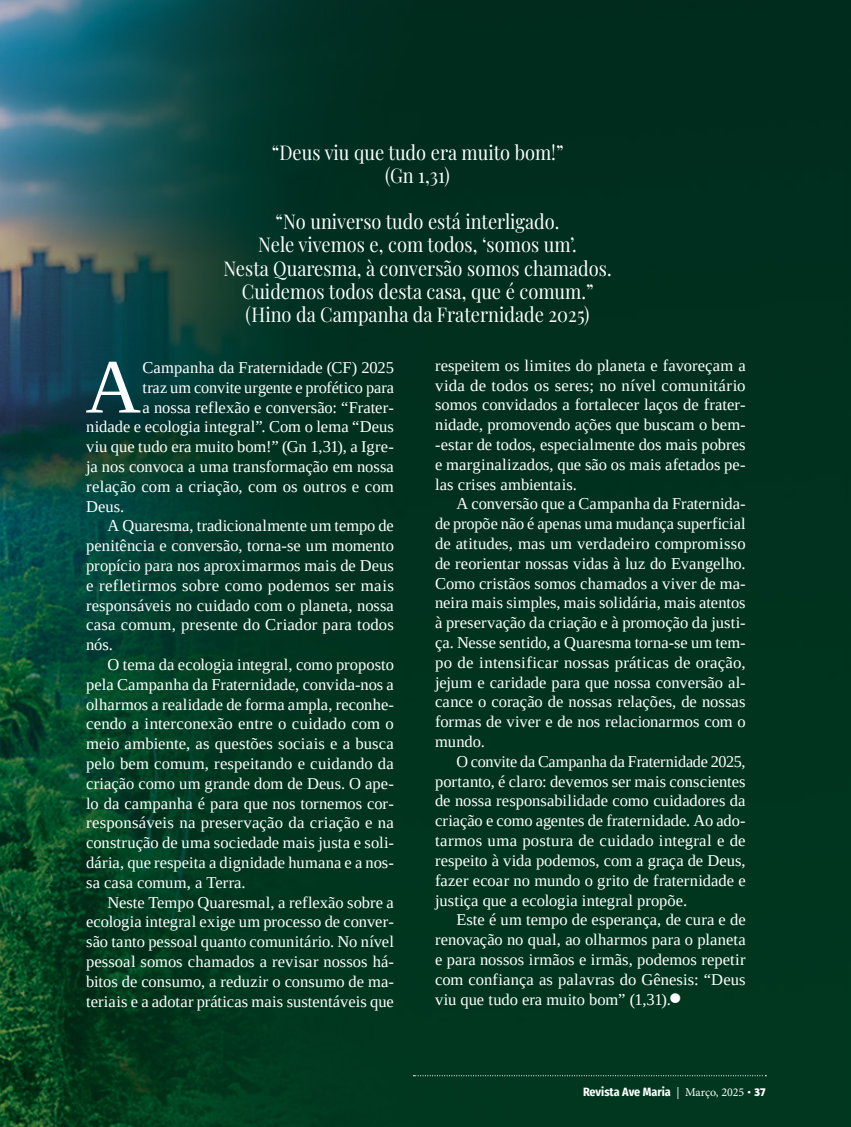
<style>
.page{position:relative;width:851px;height:1127px;background:#fff}
.page>*{position:absolute;margin:0;border:0;box-sizing:border-box;transform-origin:0 0}
.t1{font:76.95px "Tinos";color:#fff}
.t2{font:41.25px "Tinos";color:#fff}
.t3{font:20.25px/23.1px "Playfair Display";color:#fff;text-align:center;scale:.9 1}
.t4{font:16.5px/19.8px "Tinos";letter-spacing:.005em;color:#fff;text-align:justify}
.t5{font:700 12px "Fira Sans Condensed";color:#fff}
.s1{font-family:"Minion Pro";font-weight:400}
.s2{font-family:"Amaranth"}
</style>
<div class="page">
<img style="left:0;top:0;width:850px;height:1127px">
<svg style="left:413px;top:1075px;width:353px;height:1px"></svg>
<p class="t3" style="left:272px;top:139px;width:326px">“Deus viu que tudo era muito bom!” (Gn 1,31)</p>
<p class="t3" style="left:223px;top:208px;width:433px">“No universo tudo está interligado.<br>Nele vivemos e, com todos, ‘somos um’.<br>Nesta Quaresma, à conversão somos chamados.<br>Cuidemos todos desta casa, que é comum.” (Hino da Campanha da Fraternidade 2025)</p>
<h1 class="t1" style="left:85px;top:337px;width:57px">A</h1>
<p class="t4" style="left:142px;top:357px;width:253px">Campanha da Fraternidade (CF) 2025</p>
<p class="t4" style="left:142px;top:377px;width:253px">traz um convite urgente e profético para</p>
<p class="t4" style="left:142px;top:397px;width:253px">a nossa reflexão e conversão: “Frater-</p>
<p class="t4" style="left:86px;top:417px;width:309px">nidade e ecologia integral”. Com o lema “Deus</p>
<p class="t4" style="left:86px;top:437px;width:309px">viu que tudo era muito bom!” (Gn 1,31), a Igre-</p>
<p class="t4" style="left:86px;top:456px;width:309px">ja nos convoca a uma transformação em nossa</p>
<p class="t4" style="left:86px;top:476px;width:309px">relação com a criação, com os outros e com</p>
<p class="t4" style="left:86px;top:496px;width:40px">Deus.</p>
<p class="t4" style="left:107px;top:516px;width:288px">A Quaresma, tradicionalmente um tempo de</p>
<p class="t4" style="left:86px;top:536px;width:309px">penitência e conversão, torna-se um momento</p>
<p class="t4" style="left:86px;top:555px;width:309px">propício para nos aproximarmos mais de Deus</p>
<p class="t4" style="left:86px;top:575px;width:309px">e refletirmos sobre como podemos ser mais</p>
<p class="t4" style="left:86px;top:595px;width:309px">responsáveis no cuidado com o planeta, nossa</p>
<p class="t4" style="left:86px;top:615px;width:309px">casa comum, presente do Criador para todos</p>
<p class="t4" style="left:86px;top:635px;width:28px">nós.</p>
<p class="t4" style="left:107px;top:654px;width:288px">O tema da ecologia integral, como proposto</p>
<p class="t4" style="left:86px;top:674px;width:309px">pela Campanha da Fraternidade, convida-nos a</p>
<p class="t4" style="left:86px;top:694px;width:309px">olharmos a realidade de forma ampla, reconhe-</p>
<p class="t4" style="left:86px;top:714px;width:309px">cendo a interconexão entre o cuidado com o</p>
<p class="t4" style="left:86px;top:734px;width:309px">meio ambiente, as questões sociais e a busca</p>
<p class="t4" style="left:86px;top:753px;width:309px">pelo bem comum, respeitando e cuidando da</p>
<p class="t4" style="left:86px;top:773px;width:309px">criação como um grande dom de Deus. O ape-</p>
<p class="t4" style="left:86px;top:793px;width:309px">lo da campanha é para que nos tornemos cor-</p>
<p class="t4" style="left:86px;top:813px;width:309px">responsáveis na preservação da criação e na</p>
<p class="t4" style="left:86px;top:833px;width:309px">construção de uma sociedade mais justa e soli-</p>
<p class="t4" style="left:86px;top:852px;width:309px">dária, que respeita a dignidade humana e a nos-</p>
<p class="t4" style="left:86px;top:872px;width:161px">sa casa comum, a Terra.</p>
<p class="t4" style="left:107px;top:892px;width:288px">Neste Tempo Quaresmal, a reflexão sobre a</p>
<p class="t4" style="left:86px;top:912px;width:309px">ecologia integral exige um processo de conver-</p>
<p class="t4" style="left:86px;top:932px;width:309px">são tanto pessoal quanto comunitário. No nível</p>
<p class="t4" style="left:86px;top:951px;width:309px">pessoal somos chamados a revisar nossos há-</p>
<p class="t4" style="left:86px;top:971px;width:309px">bitos de consumo, a reduzir o consumo de ma-</p>
<p class="t4" style="left:86px;top:991px;width:309px">teriais e a adotar práticas mais sustentáveis que</p>
<p class="t4" style="left:435px;top:355px;width:312px">respeitem os limites do planeta e favoreçam a vida de todos os seres; no nível comunitário somos convidados a fortalecer laços de frater&shy;nidade, promovendo ações que buscam o bem--estar de todos, especialmente dos mais pobres e marginalizados, que são os mais afetados pe&shy;las crises ambientais.</p>
<p class="t4" style="left:435px;top:494px;width:312px;text-indent:21px">A conversão que a Campanha da Fraternida&shy;de propõe não é apenas uma mudança superficial de atitudes, mas um verdadeiro compromisso de reorientar nossas vidas à luz do Evangelho.<br>Como cristãos somos chamados a viver de ma&shy;neira mais simples, mais solidária, mais atentos à preservação da criação e à promoção da justi&shy;ça. Nesse sentido, a Quaresma torna-se um tem&shy;po de intensificar nossas práticas de oração, jejum e caridade para que nossa conversão al&shy;cance o coração de nossas relações, de nossas formas de viver e de nos relacionarmos com o mundo.</p>
<p class="t4" style="left:435px;top:751px;width:312px;text-indent:21px">O convite da Campanha da Fraternidade 2025, portanto, é claro: devemos ser mais conscientes de nossa responsabilidade como cuidadores da criação e como agentes de fraternidade. Ao ado&shy;tarmos uma postura de cuidado integral e de respeito à vida podemos, com a graça de Deus, fazer ecoar no mundo o grito de fraternidade e justiça que a ecologia integral propõe.</p>
<p class="t4" style="left:435px;top:910px;width:312px;text-indent:21px">Este é um tempo de esperança, de cura e de renovação no qual, ao olharmos para o planeta e para nossos irmãos e irmãs, podemos repetir com confiança as palavras do Gênesis: “Deus viu que tudo era muito bom” (1,31).</p>
<h2 class="t2" style="left:668px;top:971px;width:16px">•</h2>
<p class="t5" style="left:583px;top:1082px;width:184px">Revista Ave Maria <span class="s1">| Março, 2025</span> <span class="s2">• 37</span></p>
</div>
